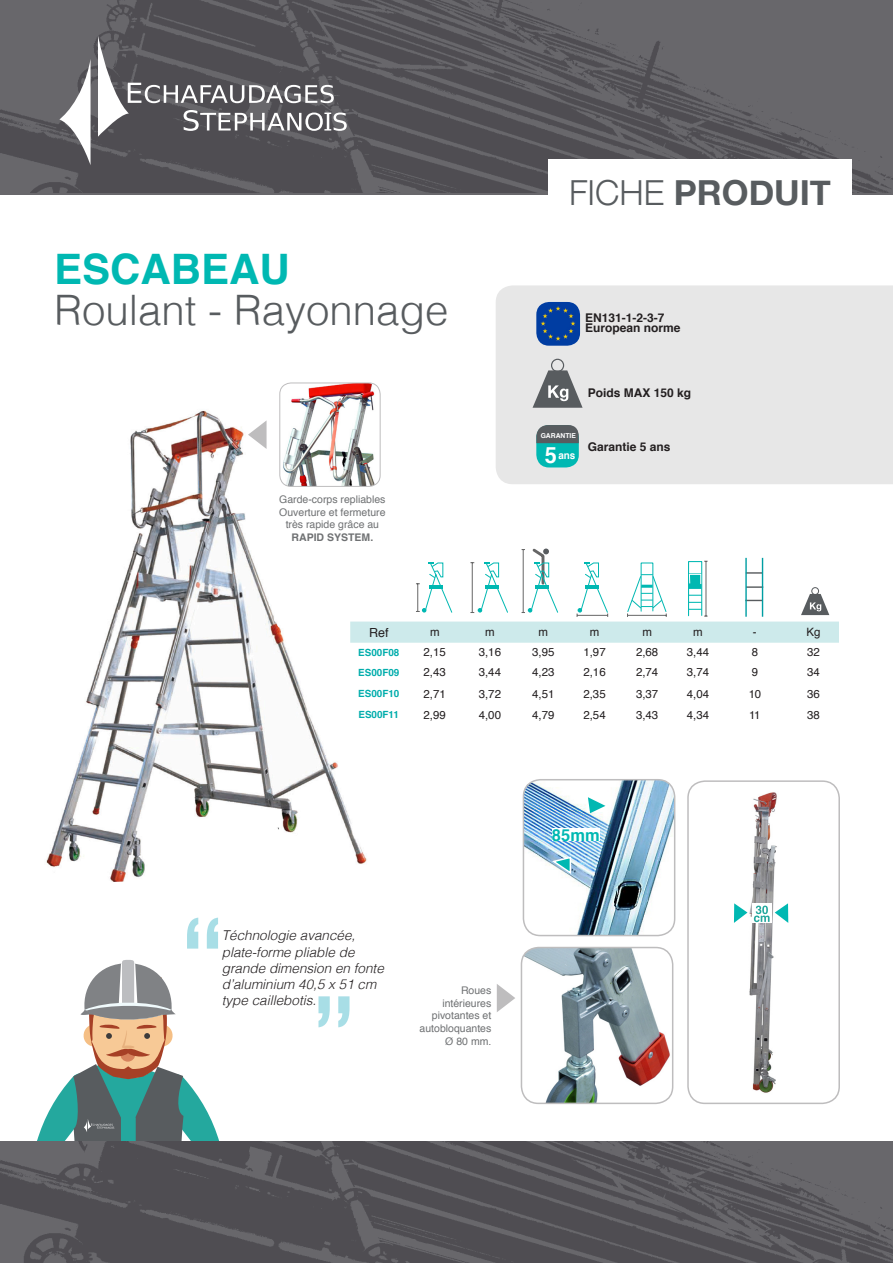
<style>
.page{position:relative;width:893px;height:1263px;background:#fff}
.page>*{position:absolute;margin:0;border:0;box-sizing:border-box;transform-origin:0 0}
.t1{font:300 42px/40.5px "Helvetica";color:#585c5f}
.t2{font:700 34.5px "Helvetica Neue";color:#585c5f}
.t3{font:700 22.5px "Helvetica";color:#fff}
.t4{font:700 16.5px "Helvetica";color:#00b8b2}
.t5{font:italic 300 13.5px/16.2px "Helvetica";color:#231f20}
.t6{font:12.45px "Helvetica";color:#231f20}
.t7{font:700 12px "Helvetica";color:#231f20}
.t8{font:11.55px "Helvetica";color:#231f20}
.t9{font:11.4px "Helvetica";color:#231f20}
.t10{font:10.5px/12.6px "Helvetica";color:#6f7173;text-align:right}
.t11{font:700 10.5px "Helvetica";color:#fff;scale:.94 1}
.t12{font:700 9.9px "Helvetica";color:#00adac}
.t13{font:700 6.75px "Helvetica";color:#fff}
.s1{font-weight:700;color:#00b8b2}
.s2{font-weight:700}
.s3{font-weight:300}
</style>
<div class="page">
<svg style="left:0;top:0;width:893px;height:195px;background:#5c5b5f"></svg>
<svg style="left:59px;top:59px;width:32px;height:106px"></svg>
<svg style="left:98px;top:36px;width:249px;height:101px;background:#6c6a6e"></svg>
<div style="left:548px;top:159px;width:304px;height:71px;background:#fff"></div>
<div style="left:496px;top:285px;width:397px;height:199px;background:#e7e7e7"></div>
<div style="left:551px;top:359px;width:13px;height:13px;border:1px solid #585c5f;border-radius:50%"></div>
<svg style="left:533px;top:370px;width:50px;height:38px;background:#929496"></svg>
<div style="left:536px;top:425px;width:43px;height:42px;background:#00b8b2;border-radius:13px"></div>
<svg style="left:536px;top:424px;width:43px;height:19px"></svg>
<svg style="left:318px;top:996px;width:12px;height:31px"></svg>
<svg style="left:338px;top:996px;width:11px;height:31px"></svg>
<svg style="left:207px;top:926px;width:11px;height:22px"></svg>
<svg style="left:187px;top:926px;width:11px;height:22px"></svg>
<svg style="left:37px;top:960px;width:182px;height:181px"></svg>
<img style="left:536px;top:302px;width:44px;height:44px">
<svg style="left:0;top:1141px;width:893px;height:122px;background:#57555a"></svg>
<img style="left:46px;top:410px;width:321px;height:516px">
<img style="left:521px;top:947px;width:151px;height:156px">
<div style="left:521px;top:947px;width:152px;height:157px;border:2px solid #bebdbe;border-radius:17px"></div>
<img style="left:747px;top:792px;width:30px;height:301px">
<div style="left:687px;top:780px;width:153px;height:324px;border:2px solid #bebdbe;border-radius:17px"></div>
<img style="left:523px;top:780px;width:152px;height:155px">
<div style="left:523px;top:779px;width:152px;height:157px;border:2px solid #bebdbe;border-radius:17px"></div>
<svg style="left:552px;top:855px;width:20px;height:20px"></svg>
<svg style="left:588px;top:797px;width:17px;height:16px"></svg>
<div style="left:552px;top:829px;width:48px;height:12px;background:#fff"></div>
<svg style="left:497px;top:984px;width:18px;height:28px"></svg>
<svg style="left:734px;top:903px;width:13px;height:20px"></svg>
<img style="left:280px;top:384px;width:99px;height:102px">
<div style="left:279px;top:382px;width:102px;height:105px;border:1px solid #bebdbe;border-radius:11px"></div>
<svg style="left:248px;top:420px;width:19px;height:29px"></svg>
<svg style="left:350px;top:546px;width:489px;height:97px"></svg>
<div style="left:752px;top:903px;width:19px;height:20px;background:#fff"></div>
<svg style="left:754px;top:903px;width:34px;height:20px"></svg>
<p class="t1" style="left:54px;top:246px;width:396px"><span class="s1">ESCABEAU<br></span>Roulant - Rayonnage</p>
<p class="t10" style="left:279px;top:493px;width:108px;text-align:center">Garde-corps repliables<br>Ouverture et fermeture très rapide grâce au<br><span class="s2">RAPID SYSTEM.</span></p>
<p class="t2" style="left:569px;top:166px;width:263px"><span class="s3">FICHE</span> PRODUIT</p>
<p class="t7" style="left:585px;top:308px;width:81px">EN131-1-2-3-7</p>
<p class="t7" style="left:585px;top:318px;width:97px">European norme</p>
<p class="t7" style="left:588px;top:383px;width:105px">Poids MAX 150 kg</p>
<p class="t13" style="left:541px;top:430px;width:37px">GARANTIE</p>
<p class="t3" style="left:545px;top:437px;width:14px">5</p>
<p class="t11" style="left:558px;top:447px;width:20px">ans</p>
<p class="t7" style="left:588px;top:437px;width:84px">Garantie 5 ans</p>
<p class="t6" style="left:369px;top:623px;width:21px">Ref</p>
<p class="t9" style="left:430px;top:624px;width:11px">m</p>
<p class="t9" style="left:485px;top:624px;width:11px">m</p>
<p class="t9" style="left:539px;top:624px;width:11px">m</p>
<p class="t9" style="left:590px;top:624px;width:11px">m</p>
<p class="t9" style="left:642px;top:624px;width:11px">m</p>
<p class="t9" style="left:693px;top:624px;width:11px">m</p>
<p class="t9" style="left:753px;top:624px;width:5px">-</p>
<p class="t9" style="left:806px;top:624px;width:16px">Kg</p>
<p class="t12" style="left:358px;top:644px;width:43px">ES00F08</p>
<p class="t9" style="left:424px;top:643px;width:24px">2,15</p>
<p class="t9" style="left:479px;top:643px;width:24px">3,16</p>
<p class="t9" style="left:532px;top:643px;width:24px">3,95</p>
<p class="t9" style="left:583px;top:643px;width:24px">1,97</p>
<p class="t9" style="left:636px;top:643px;width:24px">2,68</p>
<p class="t9" style="left:687px;top:643px;width:24px">3,44</p>
<p class="t8" style="left:752px;top:643px;width:8px">8</p>
<p class="t9" style="left:807px;top:643px;width:14px">32</p>
<p class="t12" style="left:358px;top:664px;width:43px">ES00F09</p>
<p class="t9" style="left:424px;top:664px;width:24px">2,43</p>
<p class="t9" style="left:479px;top:664px;width:24px">3,44</p>
<p class="t9" style="left:532px;top:664px;width:24px">4,23</p>
<p class="t9" style="left:583px;top:664px;width:24px">2,16</p>
<p class="t9" style="left:636px;top:664px;width:24px">2,74</p>
<p class="t9" style="left:687px;top:664px;width:24px">3,74</p>
<p class="t8" style="left:752px;top:663px;width:8px">9</p>
<p class="t9" style="left:807px;top:664px;width:14px">34</p>
<p class="t12" style="left:358px;top:686px;width:43px">ES00F10</p>
<p class="t9" style="left:424px;top:685px;width:24px">2,71</p>
<p class="t9" style="left:479px;top:685px;width:24px">3,72</p>
<p class="t9" style="left:532px;top:685px;width:24px">4,51</p>
<p class="t9" style="left:583px;top:685px;width:24px">2,35</p>
<p class="t9" style="left:636px;top:685px;width:24px">3,37</p>
<p class="t9" style="left:687px;top:685px;width:24px">4,04</p>
<p class="t8" style="left:749px;top:685px;width:14px">10</p>
<p class="t9" style="left:807px;top:685px;width:14px">36</p>
<p class="t12" style="left:358px;top:707px;width:42px">ES00F11</p>
<p class="t9" style="left:424px;top:706px;width:24px">2,99</p>
<p class="t9" style="left:479px;top:706px;width:24px">4,00</p>
<p class="t9" style="left:532px;top:706px;width:24px">4,79</p>
<p class="t9" style="left:583px;top:706px;width:24px">2,54</p>
<p class="t9" style="left:636px;top:706px;width:24px">3,43</p>
<p class="t9" style="left:687px;top:706px;width:24px">4,34</p>
<p class="t8" style="left:749px;top:706px;width:13px">11</p>
<p class="t9" style="left:807px;top:706px;width:14px">38</p>
<p class="t5" style="left:222px;top:927px;width:135px">Téchnologie avancée,</p>
<p class="t5" style="left:222px;top:943px;width:164px">plate-forme pliable de grande dimension en fonte d’aluminium 40,5 x 51 cm type caillebotis.</p>
<p class="t10" style="left:442px;top:984px;width:51px">Roues intérieures</p>
<p class="t10" style="left:432px;top:1010px;width:61px">pivotantes et</p>
<p class="t10" style="left:420px;top:1022px;width:73px">autobloquantes<br>Ø 80 mm.</p>
<p class="t4" style="left:552px;top:822px;width:49px">85mm</p>
</div>
